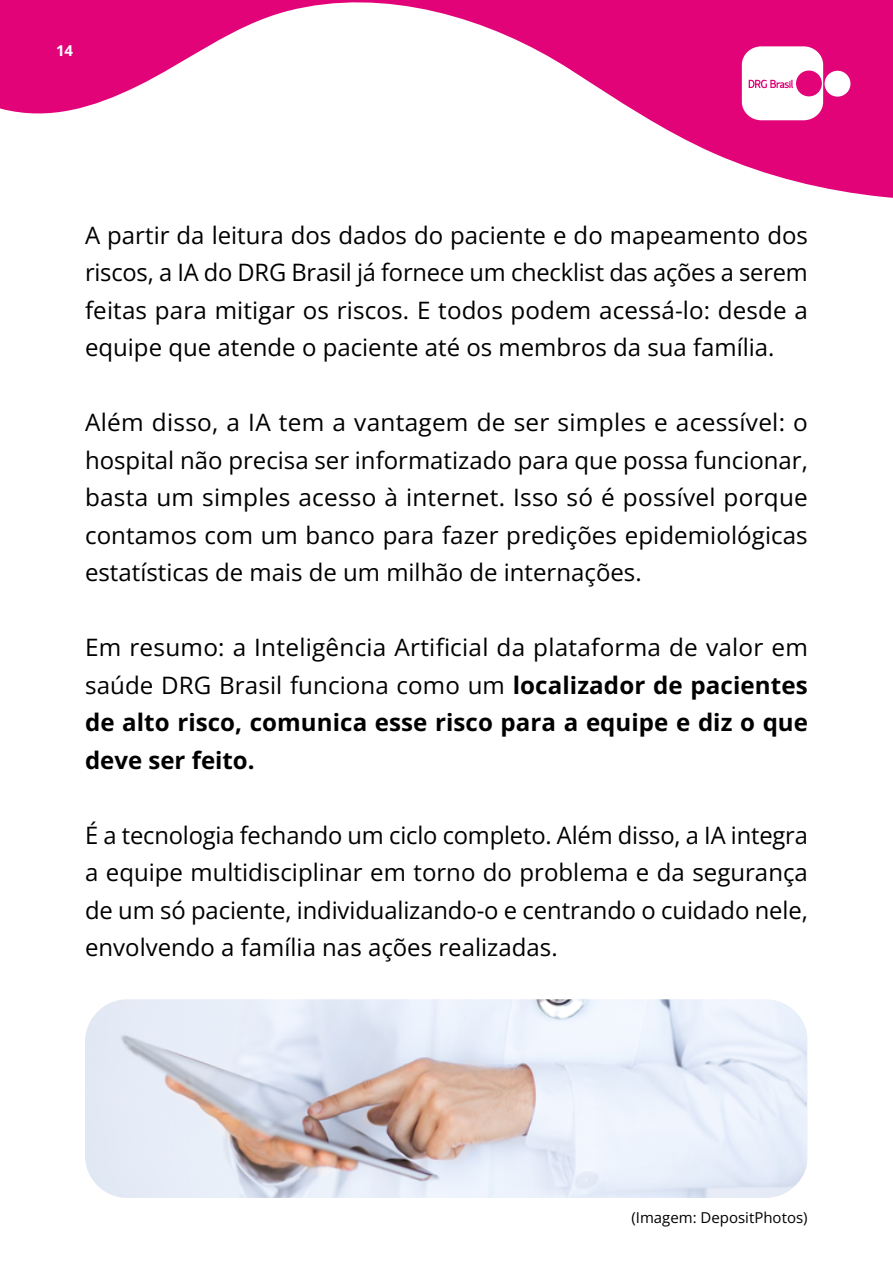
<style>
.page{position:relative;width:893px;height:1263px;background:#fff}
.page>*{position:absolute;margin:0;border:0;box-sizing:border-box;transform-origin:0 0}
.t1{font:24px/37.5px "Open Sans";color:#000;text-align:justify}
.t2{font:700 24px/37.5px "Open Sans";letter-spacing:.005em;color:#000;text-align:justify}
.t3{font:15px "Open Sans";color:#000}
.t4{font:700 15px "Open Sans";color:#fff}
.s1{font-weight:400}
</style>
<div class="page">
<svg style="left:0;top:0;width:893px;height:198px"></svg>
<div style="left:825px;top:71px;width:25px;height:26px;background:#fff;border-radius:50%"></div>
<svg style="left:742px;top:46px;width:81px;height:74px"></svg>
<img style="left:85px;top:999px;width:722px;height:199px">
<p class="t4" style="left:56px;top:40px;width:19px">14</p>
<p class="t1" style="left:85px;top:216px;width:724px">A partir da leitura dos dados do paciente e do mapeamento dos riscos, a IA do DRG Brasil já fornece um checklist das ações a serem feitas para mitigar os riscos. E todos podem acessá-lo: desde a equipe que atende o paciente até os membros da sua família.</p>
<p class="t1" style="left:85px;top:403px;width:724px">Além disso, a IA tem a vantagem de ser simples e acessível: o hospital não precisa ser informatizado para que possa funcionar, basta um simples acesso à internet. Isso só é possível porque contamos com um banco para fazer predições epidemiológicas estatísticas de mais de um milhão de internações.</p>
<p class="t2" style="left:85px;top:628px;width:725px"><span class="s1">Em resumo: a Inteligência Artificial da plataforma de valor em saúde DRG Brasil funciona como um</span> localizador de pacientes de alto risco, comunica esse risco para a equipe e diz o que deve ser feito.</p>
<p class="t1" style="left:85px;top:816px;width:724px">É a tecnologia fechando um ciclo completo. Além disso, a IA integra a equipe multidisciplinar em torno do problema e da segurança de um só paciente, individualizando-o e centrando o cuidado nele, envolvendo a família nas ações realizadas.</p>
<p class="t3" style="left:631px;top:1208px;width:178px">(Imagem: DepositPhotos)</p>
</div>
